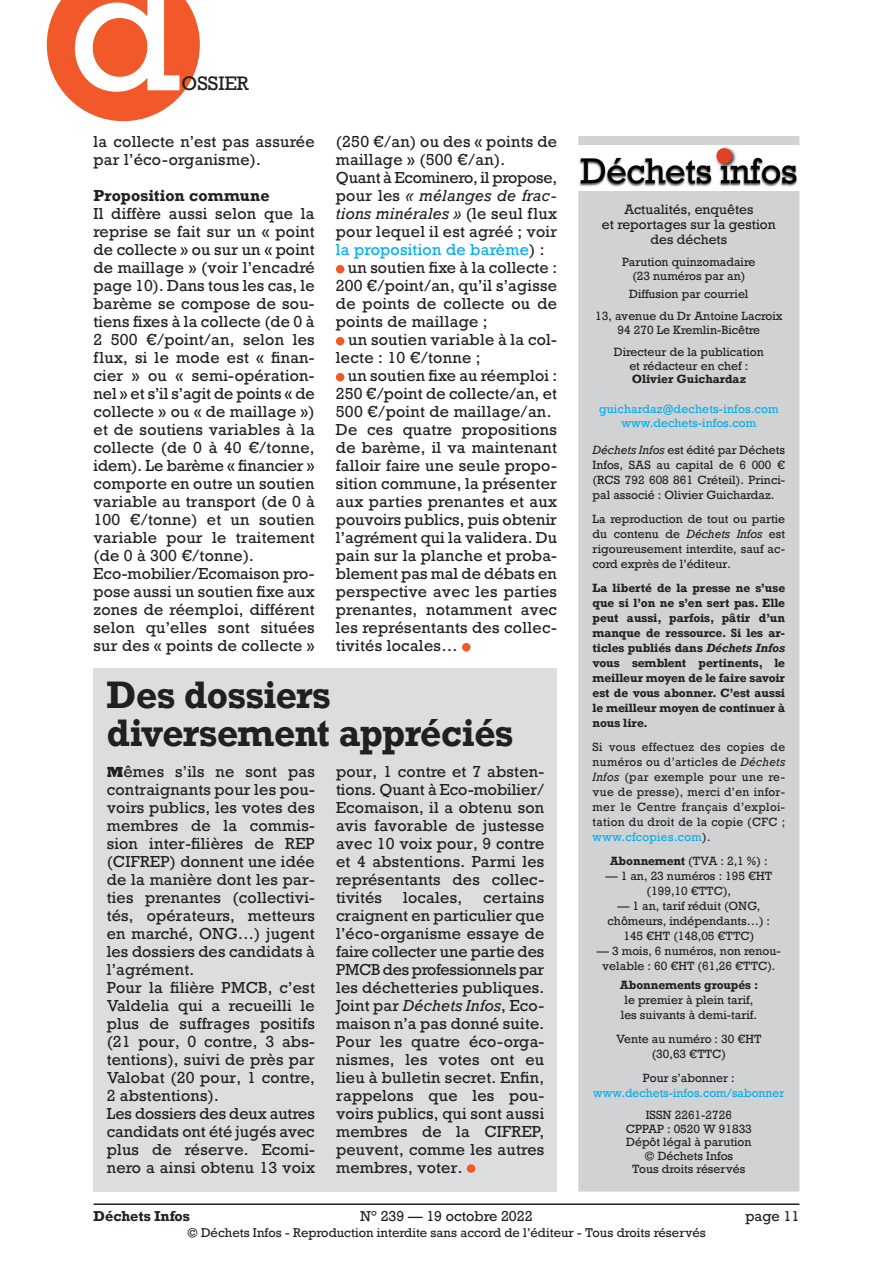
<style>
.page{position:relative;width:893px;height:1263px;background:#fff}
.page>*{position:absolute;margin:0;border:0;box-sizing:border-box;transform-origin:0 0}
.t1{font:166.5px "Rockwell";color:#fff}
.Châpo_12_5pt{font:700 36px/37.5px "Rockwell";letter-spacing:-.015em;color:#231f20;scale:.96 1}
.t2{font:18.3px "Rockwell";color:#231f20}
.Texte_courant{font:15px/18px "Rockwell";letter-spacing:.015em;color:#231f20;text-align:justify}
.Texte_courant-2{font:700 15px "Rockwell";letter-spacing:.01em;color:#231f20}
.t3{font:13.5px "Rockwell";color:#231f20}
.t4{font:700 13.5px "Rockwell";color:#231f20}
.t5{font:12.75px/15.3px "Rockwell";color:#231f20;text-align:center}
.t6{font:12px "Rockwell";color:#231f20}
.t7{font:11.25px/15px "Rockwell";color:#231f20;text-align:center}
.t8{font:700 11.25px/15px "Rockwell";color:#231f20;text-align:justify}
.Intertitre_petit{font:11.25px/15px "Rockwell";color:#00aeef;text-align:center}
.s1{font-style:italic}
.s2{color:#00aeef}
.s3{font-weight:800}
.s4{font-weight:700}
.s5{color:#231f20}
</style>
<div class="page">
<hr style="left:94px;top:1203px;width:705px;height:2px;background:#231f20">
<div style="left:579px;top:137px;width:220px;height:1054px;background:#d1d2d4"></div>
<div style="left:578px;top:136px;width:221px;height:1055px;border:2px solid #d1d2d4"></div>
<div style="left:578px;top:185px;width:222px;height:6px;background:#fff"></div>
<img style="left:578px;top:145px;width:221px;height:42px">
<div style="left:336px;top:265px;width:8px;height:8px;background:#f1592a;border-radius:50%"></div>
<div style="left:336px;top:337px;width:8px;height:8px;background:#f1592a;border-radius:50%"></div>
<div style="left:336px;top:373px;width:8px;height:8px;background:#f1592a;border-radius:50%"></div>
<div style="left:462px;top:643px;width:9px;height:8px;background:#f1592a;border-radius:50%"></div>
<div style="left:94px;top:668px;width:463px;height:523px;background:#dcdddf"></div>
<div style="left:467px;top:1164px;width:8px;height:9px;background:#f1592a;border-radius:50%"></div>
<svg style="left:47px;top:0;width:153px;height:121px;background:#f3734b"></svg>
<h1 class="t1" style="left:69px;top:-73px;width:114px">d</h1>
<p class="t2" style="left:182px;top:72px;width:69px">OSSIER</p>
<p class="Texte_courant" style="left:336px;top:133px;width:223px">(250 €/an) ou des « points de maillage » (500 €/an).</p>
<p class="Texte_courant" style="left:336px;top:169px;width:223px">Quant à Ecominero, il propose, pour les <span class="s1">« mélanges de frac&shy;tions minérales »</span> (le seul flux pour lequel il est agréé ; voir <span class="s2">la proposition de barème</span>) :</p>
<p class="Texte_courant" style="left:336px;top:259px;width:223px;text-indent:12px">un soutien fixe à la collecte :<br>200 €/point/an, qu’il s’agisse de points de collecte ou de points de maillage ;</p>
<p class="Texte_courant" style="left:336px;top:331px;width:223px;text-indent:12px">un soutien variable à la col&shy;lecte : 10 €/tonne ;</p>
<p class="Texte_courant" style="left:336px;top:367px;width:223px;text-indent:12px">un soutien fixe au réemploi :<br>250 €/point de collecte/an, et 500 €/point de maillage/an.</p>
<p class="Texte_courant" style="left:336px;top:421px;width:223px">De ces quatre propositions de barème, il va maintenant falloir faire une seule propo&shy;sition commune, la présenter aux parties prenantes et aux pouvoirs publics, puis obtenir l’agrément qui la validera. Du pain sur la planche et proba&shy;blement pas mal de débats en perspective avec les parties prenantes, notamment avec les représentants des collec&shy;tivités locales…</p>
<p class="Châpo_12_5pt" style="left:107px;top:676px;width:425px">Des dossiers diversement appréciés</p>
<p class="Texte_courant" style="left:107px;top:762px;width:210px"><span class="s3">M</span>êmes s’ils ne sont pas contraignants pour les pou&shy;voirs publics, les votes des membres de la commis&shy;sion inter-filières de REP (CIFREP) donnent une idée de la manière dont les par&shy;ties prenantes (collectivi&shy;tés, opérateurs, metteurs en marché, ONG…) jugent les dossiers des candidats à l’agrément.</p>
<p class="Texte_courant" style="left:107px;top:978px;width:210px">Pour la filière PMCB, c’est Valdelia qui a recueilli le plus de suffrages positifs (21 pour, 0 contre, 3 abs&shy;tentions), suivi de près par Valobat (20 pour, 1 contre, 2 abstentions).</p>
<p class="Texte_courant" style="left:107px;top:1104px;width:210px">Les dossiers des deux autres candidats ont été jugés avec plus de réserve. Ecomi&shy;nero a ainsi obtenu 13 voix</p>
<p class="Texte_courant" style="left:94px;top:133px;width:223px">la collecte n’est pas assurée par l’éco-organisme).</p>
<p class="Texte_courant-2" style="left:94px;top:186px;width:177px">Proposition commune</p>
<p class="Texte_courant" style="left:94px;top:205px;width:223px">Il diffère aussi selon que la reprise se fait sur un « point de collecte » ou sur un « point de maillage » (voir l’encadré page 10). Dans tous les cas, le barème se compose de sou&shy;tiens fixes à la collecte (de 0 à 2 500 €/point/an, selon les flux, si le mode est « finan&shy;cier » ou « semi-opération&shy;nel » et s’il s’agit de points « de collecte » ou « de maillage ») et de soutiens variables à la collecte (de 0 à 40 €/tonne, idem). Le barème « financier » comporte en outre un soutien variable au transport (de 0 à 100 €/tonne) et un soutien variable pour le traitement (de 0 à 300 €/tonne).</p>
<p class="Texte_courant" style="left:94px;top:565px;width:223px">Eco-mobilier/Ecomaison pro&shy;pose aussi un soutien fixe aux zones de réemploi, différent selon qu’elles sont situées sur des « points de collecte »</p>
<p class="Texte_courant" style="left:336px;top:762px;width:210px">pour, 1 contre et 7 absten&shy;tions. Quant à Eco-mobilier/ Ecomaison, il a obtenu son avis favorable de justesse avec 10 voix pour, 9 contre et 4 abstentions. Parmi les représentants des collec&shy;tivités</p>
<p class="Texte_courant" style="left:336px;top:888px;width:210px;text-indent:147px">certains craignent en particulier que l’éco-organisme essaye de faire collecter une partie des PMCB des professionnels par les déchetteries publiques.<br>Joint par <span class="s1">Déchets Infos</span>, Eco&shy;maison n’a pas donné suite.</p>
<p class="Texte_courant" style="left:336px;top:1032px;width:210px">Pour les quatre éco-orga&shy;nismes, les votes ont eu lieu à bulletin secret. Enfin, rappelons que les pou&shy;voirs publics, qui sont aussi membres de la CIFREP, peuvent, comme les autres membres, voter.</p>
<p class="Texte_courant" style="left:403px;top:888px;width:61px">locales,</p>
<p class="t5" style="left:602px;top:202px;width:175px">Actualités, enquêtes<br>et reportages sur la gestion des déchets</p>
<p class="t7" style="left:622px;top:256px;width:135px;line-height:13.5px">Parution quinzomadaire (23 numéros par an)</p>
<p class="t7" style="left:629px;top:286px;width:121px">Diffusion par courriel</p>
<p class="t7" style="left:595px;top:309px;width:189px">13, avenue du Dr Antoine Lacroix</p>
<p class="t7" style="left:618px;top:322px;width:144px">94 270 Le Kremlin-Bicêtre</p>
<p class="t7" style="left:614px;top:345px;width:152px;line-height:13.5px">Directeur de la publication et rédacteur en chef :</p>
<p class="t8" style="left:632px;top:371px;width:116px">Olivier Guichardaz</p>
<p class="Intertitre_petit" style="left:599px;top:402px;width:181px">guichardaz@dechets-infos.com</p>
<p class="Intertitre_petit" style="left:621px;top:415px;width:136px">www.dechets-infos.com</p>
<p class="t7" style="left:593px;top:442px;width:194px;text-align:justify"><span class="s1">Déchets Infos</span> est édité par Déchets Infos, SAS au capital de 6 000 € (RCS 792 608 861 Créteil). Princi&shy;pal associé : Olivier Guichardaz.</p>
<p class="t7" style="left:593px;top:511px;width:194px;text-align:justify">La reproduction de tout ou partie du contenu de <span class="s1">Déchets Infos</span> est rigoureusement interdite, sauf ac&shy;cord exprès de l’éditeur.</p>
<p class="t8" style="left:593px;top:580px;width:194px">La liberté de la presse ne s’use que si l’on ne s’en sert pas. Elle peut aussi, parfois, pâtir d’un manque de ressource. Si les ar&shy;ticles publiés dans <span class="s1">Déchets Infos </span>vous semblent pertinents, le meilleur moyen de le faire savoir est de vous abonner. C’est aussi le meilleur moyen de continuer à nous lire.</p>
<p class="t7" style="left:593px;top:739px;width:194px;text-align:justify">Si vous effectuez des copies de numéros ou d’articles de <span class="s1">Déchets Infos</span> (par exemple pour une re&shy;vue de presse), merci d’en infor&shy;mer le Centre français d’exploi&shy;tation du droit de la copie (CFC ; <span class="s2">www.cfcopies.com</span>).</p>
<p class="t7" style="left:610px;top:853px;width:159px"><span class="s4">Abonnement</span> (TVA : 2,1 %) :</p>
<p class="t7" style="left:605px;top:868px;width:168px">— 1 an, 23 numéros : 195 €HT (199,10 €TTC),</p>
<p class="t7" style="left:608px;top:898px;width:164px">— 1 an, tarif réduit (ONG, chômeurs, indépendants…) :<br>145 €HT (148,05 €TTC)</p>
<p class="t7" style="left:597px;top:943px;width:186px">— 3 mois, 6 numéros, non renou&shy;velable : 60 €HT (61,26 €TTC).</p>
<p class="t7" style="left:620px;top:977px;width:140px"><span class="s4">Abonnements groupés : </span>le premier à plein tarif, les suivants à demi-tarif.</p>
<p class="t7" style="left:616px;top:1031px;width:147px">Vente au numéro : 30 €HT (30,63 €TTC)</p>
<p class="Intertitre_petit" style="left:593px;top:1070px;width:193px"><span class="s5">Pour s’abonner : </span>www.dechets-infos.com/sabonner</p>
<p class="t7" style="left:646px;top:1108px;width:88px">ISSN 2261-2726</p>
<p class="t7" style="left:626px;top:1121px;width:128px">CPPAP : 0520 W 91833</p>
<p class="t7" style="left:626px;top:1135px;width:127px">Dépôt légal à parution</p>
<p class="t7" style="left:644px;top:1148px;width:90px">© Déchets Infos</p>
<p class="t7" style="left:632px;top:1162px;width:115px">Tous droits réservés</p>
<p class="t4" style="left:94px;top:1207px;width:98px">Déchets Infos</p>
<p class="t3" style="left:360px;top:1207px;width:174px">N° 239 — 19 octobre 2022</p>
<p class="t3" style="left:745px;top:1207px;width:55px">page 11</p>
<p class="t6" style="left:187px;top:1225px;width:520px">© Déchets Infos - Reproduction interdite sans accord de l’éditeur - Tous droits réservés</p>
</div>
